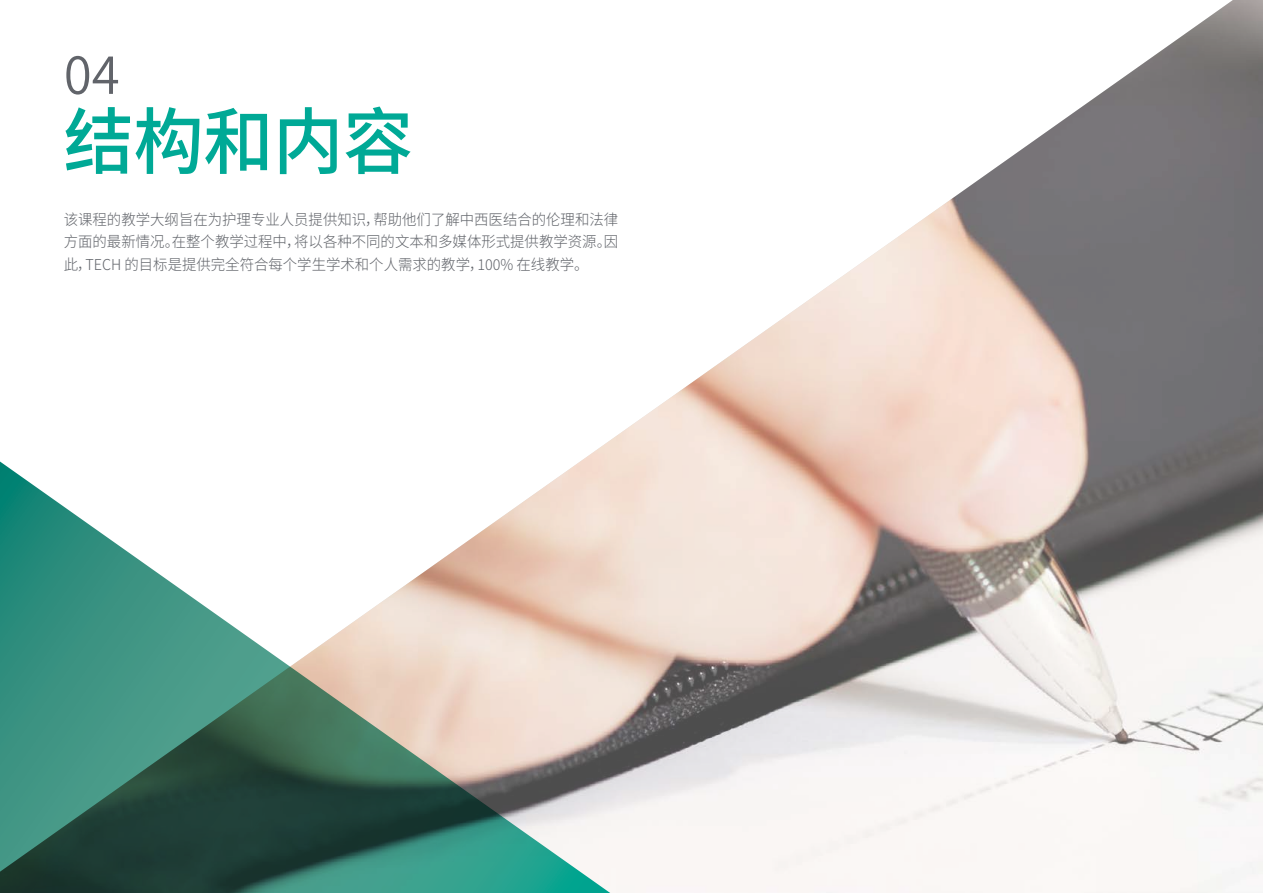
<style>
.page{position:relative;width:1263px;height:893px;background:#fff}
.page>*{position:absolute;margin:0;border:0;box-sizing:border-box;transform-origin:0 0}
.t1{font:500 72px "Source Han Sans CN";color:#00a996}
.t2{font:52.5px "Source Han Sans CN";color:#61646a}
.t3{font:300 15px/22.5px "Source Han Sans CN";color:#61646a;text-align:justify;scale:.96 1}
</style>
<div class="page">
<img style="left:602px;top:0;width:661px;height:893px">
<svg style="left:0;top:446px;width:640px;height:447px"></svg>
<h2 class="t2" style="left:64px;top:45px;width:57px">04</h2>
<h1 class="t1" style="left:64px;top:101px;width:351px">结构和内容</h1>
<p class="t3" style="left:64px;top:208px;width:579px">该课程的教学大纲旨在为护理专业人员提供知识，帮助他们了解中西医结合的伦理和法律方面的最新情况。在整个教学过程中，将以各种不同的文本和多媒体形式提供教学资源。因此，TECH 的目标是提供完全符合每个学生学术和个人需求的教学，100% 在线教学。</p>
</div>
